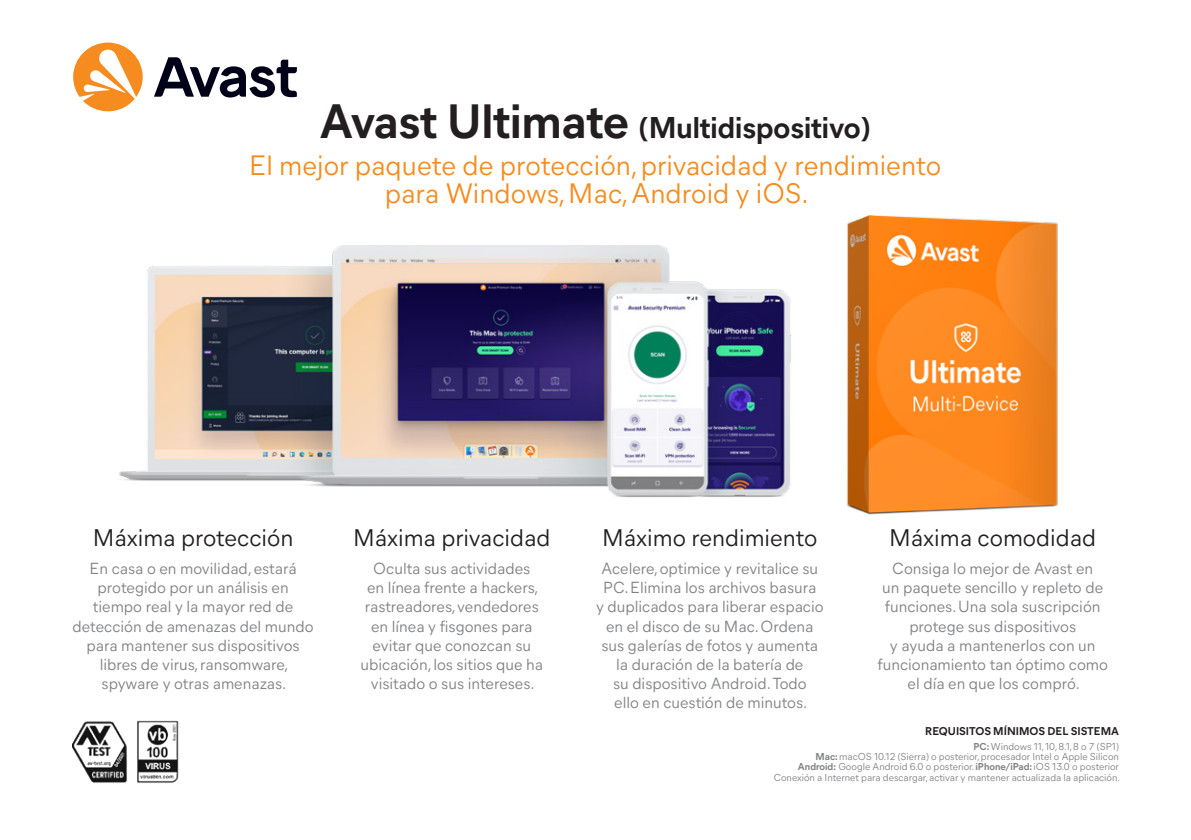
<style>
.page{position:relative;width:1191px;height:840px;background:#fff}
.page>*{position:absolute;margin:0;border:0;box-sizing:border-box;transform-origin:0 0}
.t1{font:700 30px "Mier B";color:#231f20}
.t2{font:28px/28px "Mier B";color:#f68c1f;text-align:center}
.t3{font:24px "Mier B";color:#231f20}
.t4{font:16px/19.2px "Mier B";color:#808285;text-align:center}
.t5{font:700 11.2px "Mier B";color:#231f20}
.t6{font:10px/10px "Mier B";color:#808285;text-align:right}
.s1{font-size:48px}
.s2{font-weight:700}
</style>
<div class="page">
<svg style="left:73px;top:43px;width:70px;height:68px"></svg>
<svg style="left:154px;top:57px;width:143px;height:40px"></svg>
<img style="left:72px;top:720px;width:107px;height:63px">
<img style="left:847px;top:215px;width:211px;height:298px">
<img style="left:119px;top:245px;width:672px;height:252px">
<h1 class="t1" style="left:320px;top:106px;width:552px"><span class="s1">Avast Ultimate</span> (Multidispositivo)</h1>
<h2 class="t2" style="left:249px;top:149px;width:694px">El mejor paquete de protección, privacidad y rendimiento para Windows, Mac, Android y iOS.</h2>
<h3 class="t3" style="left:93px;top:520px;width:202px">Máxima protección</h3>
<h3 class="t3" style="left:353px;top:520px;width:199px">Máxima privacidad</h3>
<h3 class="t3" style="left:602px;top:520px;width:217px">Máximo rendimiento</h3>
<h3 class="t3" style="left:889px;top:520px;width:208px">Máxima comodidad</h3>
<p class="t4" style="left:73px;top:557px;width:242px">En casa o en movilidad, estará protegido por un análisis en tiempo real y la mayor red de detección de amenazas del mundo para mantener sus dispositivos libres de virus, ransomware, spyware y otras amenazas.</p>
<p class="t4" style="left:360px;top:557px;width:184px">Oculta sus actividades<br>en línea frente a hackers, rastreadores, vendedores en línea y fisgones para evitar que conozcan su ubicación, los sitios que ha visitado o sus intereses.</p>
<p class="t4" style="left:596px;top:557px;width:229px">Acelere, optimice y revitalice su<br>PC. Elimina los archivos basura<br>y duplicados para liberar espacio en el disco de su Mac. Ordena sus galerías de fotos y aumenta la duración de la batería de<br>su dispositivo Android. Todo<br>ello en cuestión de minutos.</p>
<p class="t4" style="left:877px;top:557px;width:232px">Consiga lo mejor de Avast en<br>un paquete sencillo y repleto de funciones. Una sola suscripción protege sus dispositivos<br>y ayuda a mantenerlos con un funcionamiento tan óptimo como el día en que los compró.</p>
<p class="t5" style="left:925px;top:723px;width:195px">REQUISITOS MÍNIMOS DEL SISTEMA</p>
<p class="t6" style="left:798px;top:740px;width:322px"><span class="s2">PC:</span> Windows 11, 10, 8.1, 8 o 7 (SP1)<br><span class="s2">Mac:</span> macOS 10.12 (Sierra) o posterior, procesador Intel o Apple Silicon<br><span class="s2">Android:</span> Google Android 6.0 o posterior. <span class="s2">iPhone/iPad:</span> iOS 13.0 o posterior</p>
<p class="t6" style="left:773px;top:771px;width:348px">Conexión a Internet para descargar, activar y mantener actualizada la aplicación.</p>
</div>
